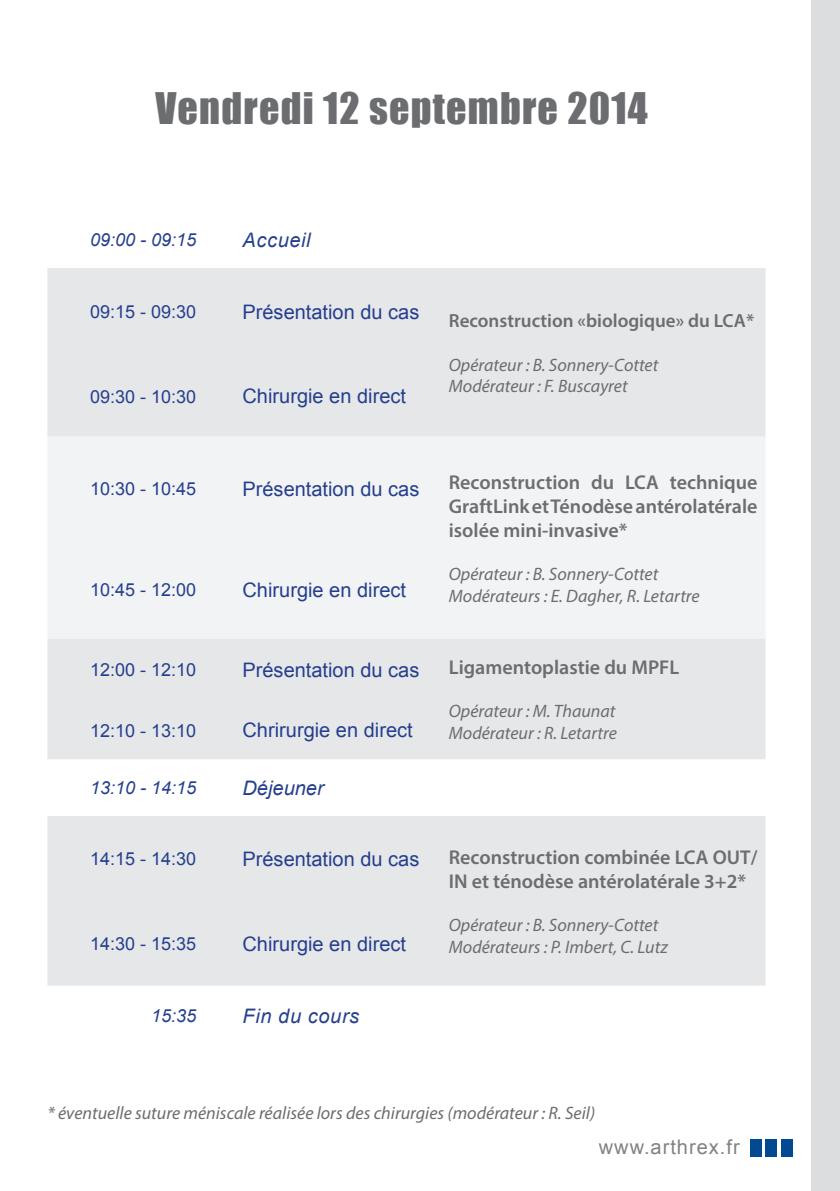
<style>
.page{position:relative;width:840px;height:1191px;background:#fff}
.page>*{position:absolute;margin:0;border:0;box-sizing:border-box;transform-origin:0 0}
.t1{font:40px "Impact";letter-spacing:.03em;color:#6c6d70}
.t2{font:600 20px/24px "Myriad Pro";color:#6c6d70;text-align:justify}
.t3{font:20px "Arial";color:#253f8e}
.t4{font:italic 20px "Arial";letter-spacing:.03em;color:#253f8e}
.t5{font:20px "Arial";letter-spacing:.05em;color:#808285}
.t6{font:italic 20px "Arial";color:#253f8e}
.t7{font:600 19px "Myriad Pro";color:#6c6d70}
.t8{font:italic 18px/21.6px "Myriad Pro";color:#6c6d70}
.t9{font:18px "Arial";color:#253f8e}
.t10{font:italic 18px "Arial";color:#253f8e}
</style>
<div class="page">
<div style="left:749px;top:1139px;width:12px;height:18px;background:#014990"></div>
<div style="left:765px;top:1139px;width:11px;height:18px;background:#014990"></div>
<div style="left:780px;top:1139px;width:12px;height:18px;background:#014990"></div>
<div style="left:47px;top:268px;width:718px;height:169px;background:#e6e7e9"></div>
<div style="left:48px;top:437px;width:717px;height:202px;background:#f2f3f4"></div>
<div style="left:47px;top:639px;width:718px;height:120px;background:#e6e7e9"></div>
<div style="left:47px;top:816px;width:718px;height:169px;background:#e6e7e9"></div>
<div style="left:811px;top:0;width:28px;height:1191px;background:#dcdddf"></div>
<h1 class="t1" style="left:155px;top:78px;width:493px">Vendredi 12 septembre 2014</h1>
<p class="t10" style="left:90px;top:228px;width:108px">09:00 - 09:15</p>
<p class="t4" style="left:242px;top:227px;width:70px">Accueil</p>
<p class="t9" style="left:90px;top:300px;width:108px">09:15 - 09:30</p>
<p class="t3" style="left:242px;top:299px;width:178px">Présentation du cas</p>
<p class="t9" style="left:90px;top:384px;width:108px">09:30 - 10:30</p>
<p class="t3" style="left:242px;top:383px;width:165px">Chirurgie en direct</p>
<p class="t7" style="left:448px;top:309px;width:307px">Reconstruction «biologique» du LCA*</p>
<p class="t8" style="left:448px;top:353px;width:211px">Opérateur : B. Sonnery-Cottet<br>Modérateur : F. Buscayret</p>
<p class="t9" style="left:90px;top:477px;width:108px">10:30 - 10:45</p>
<p class="t3" style="left:242px;top:476px;width:178px">Présentation du cas</p>
<p class="t2" style="left:448px;top:470px;width:310px">Reconstruction du LCA technique GraftLink et Ténodèse antérolatérale isolée mini-invasive*</p>
<p class="t8" style="left:448px;top:563px;width:252px">Opérateur : B. Sonnery-Cottet<br>Modérateurs : E. Dagher, R. Letartre</p>
<p class="t9" style="left:90px;top:578px;width:108px">10:45 - 12:00</p>
<p class="t3" style="left:242px;top:577px;width:165px">Chirurgie en direct</p>
<p class="t9" style="left:90px;top:658px;width:108px">12:00 - 12:10</p>
<p class="t3" style="left:242px;top:657px;width:178px">Présentation du cas</p>
<p class="t2" style="left:448px;top:655px;width:232px">Ligamentoplastie du MPFL</p>
<p class="t8" style="left:448px;top:700px;width:168px">Opérateur : M. Thaunat</p>
<p class="t9" style="left:90px;top:718px;width:108px">12:10 - 13:10</p>
<p class="t3" style="left:242px;top:717px;width:172px">Chrirurgie en direct</p>
<p class="t8" style="left:448px;top:722px;width:169px">Modérateur : R. Letartre</p>
<p class="t10" style="left:90px;top:776px;width:108px">13:10 - 14:15</p>
<p class="t6" style="left:242px;top:775px;width:83px">Déjeuner</p>
<p class="t9" style="left:90px;top:847px;width:108px">14:15 - 14:30</p>
<p class="t3" style="left:242px;top:846px;width:178px">Présentation du cas</p>
<p class="t2" style="left:448px;top:844px;width:310px">Reconstruction combinée LCA OUT/<br>IN et ténodèse antérolatérale 3+2*</p>
<p class="t8" style="left:448px;top:914px;width:211px">Opérateur : B. Sonnery-Cottet</p>
<p class="t9" style="left:90px;top:932px;width:108px">14:30 - 15:35</p>
<p class="t3" style="left:242px;top:931px;width:165px">Chirurgie en direct</p>
<p class="t8" style="left:448px;top:935px;width:220px">Modérateurs : P. Imbert, C. Lutz</p>
<p class="t10" style="left:151px;top:1004px;width:47px">15:35</p>
<p class="t4" style="left:242px;top:1003px;width:118px">Fin du cours</p>
<p class="t8" style="left:47px;top:1102px;width:549px">* éventuelle suture méniscale réalisée lors des chirurgies (modérateur : R. Seil)</p>
<p class="t5" style="left:598px;top:1133px;width:142px">www.arthrex.fr</p>
</div>
